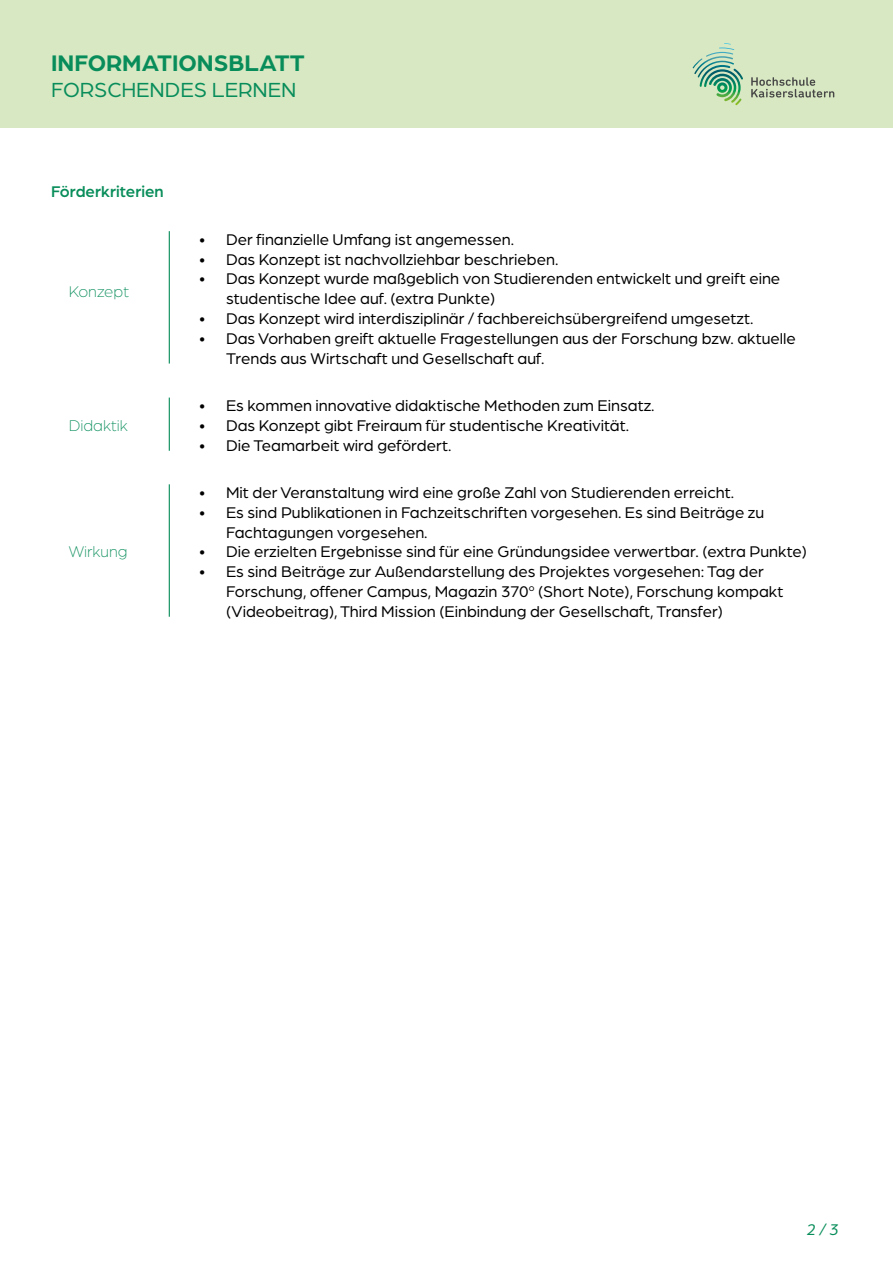
<style>
.page{position:relative;width:893px;height:1263px;background:#fff}
.page>*{position:absolute;margin:0;border:0;box-sizing:border-box;transform-origin:0 0}
.t1{font:700 24px "Arboria";color:#088d5a}
.t2{font:21.75px "Arboria";color:#088d5a}
.t3{font:16.5px/19.8px "Arboria";color:#000}
.t4{font:300 16.5px "Arboria";color:#088d5a}
.t5{font:500 16.5px "Arboria";color:#088d5a}
.t6{font:italic 16.5px "Arboria";color:#088d5a}
</style>
<div class="page">
<div style="left:0;top:0;width:893px;height:128px;background:#d8e8c3"></div>
<svg style="left:693px;top:43px;width:50px;height:60px"></svg>
<svg style="left:751px;top:77px;width:83px;height:21px"></svg>
<hr style="left:169px;top:231px;width:1px;height:133px;background:#088d5a">
<hr style="left:169px;top:398px;width:1px;height:53px;background:#088d5a">
<hr style="left:169px;top:484px;width:1px;height:133px;background:#088d5a">
<h1 class="t1" style="left:51px;top:46px;width:255px">INFORMATIONSBLATT</h1>
<h2 class="t2" style="left:51px;top:75px;width:247px">FORSCHENDES LERNEN</h2>
<p class="t5" style="left:51px;top:181px;width:114px">Förderkriterien</p>
<p class="t4" style="left:69px;top:282px;width:62px">Konzept</p>
<p class="t4" style="left:69px;top:415px;width:61px">Didaktik</p>
<p class="t4" style="left:69px;top:541px;width:60px">Wirkung</p>
<p class="t3" style="left:199px;top:229px;width:316px">• Der finanzielle Umfang ist angemessen.</p>
<p class="t3" style="left:199px;top:248px;width:361px">• Das Konzept ist nachvollziehbar beschrieben.</p>
<p class="t3" style="left:226px;top:268px;width:556px;text-indent:-27px">• Das Konzept wurde maßgeblich von Studierenden entwickelt und greift eine studentische Idee auf. (extra Punkte)</p>
<p class="t3" style="left:199px;top:308px;width:556px">• Das Konzept wird interdisziplinär / fachbereichsübergreifend umgesetzt.</p>
<p class="t3" style="left:226px;top:328px;width:571px;text-indent:-27px">• Das Vorhaben greift aktuelle Fragestellungen aus der Forschung bzw. aktuelle<br>Trends aus Wirtschaft und Gesellschaft auf.</p>
<p class="t3" style="left:199px;top:395px;width:457px">• Es kommen innovative didaktische Methoden zum Einsatz.</p>
<p class="t3" style="left:199px;top:415px;width:432px">• Das Konzept gibt Freiraum für studentische Kreativität.</p>
<p class="t3" style="left:199px;top:435px;width:254px">• Die Teamarbeit wird gefördert.</p>
<p class="t3" style="left:199px;top:482px;width:536px">• Mit der Veranstaltung wird eine große Zahl von Studierenden erreicht.</p>
<p class="t3" style="left:226px;top:502px;width:540px;text-indent:-27px">• Es sind Publikationen in Fachzeitschriften vorgesehen. Es sind Beiträge zu<br>Fachtagungen vorgesehen.</p>
<p class="t3" style="left:199px;top:541px;width:609px">• Die erzielten Ergebnisse sind für eine Gründungsidee verwertbar. (extra Punkte)</p>
<p class="t3" style="left:226px;top:561px;width:559px;text-indent:-27px">• Es sind Beiträge zur Außendarstellung des Projektes vorgesehen: Tag der<br>Forschung, offener Campus, Magazin 370<sup>o</sup> (Short Note), Forschung kompakt (Videobeitrag), Third Mission (Einbindung der Gesellschaft, Transfer)</p>
<p class="t6" style="left:807px;top:1219px;width:34px">2 / 3</p>
</div>
